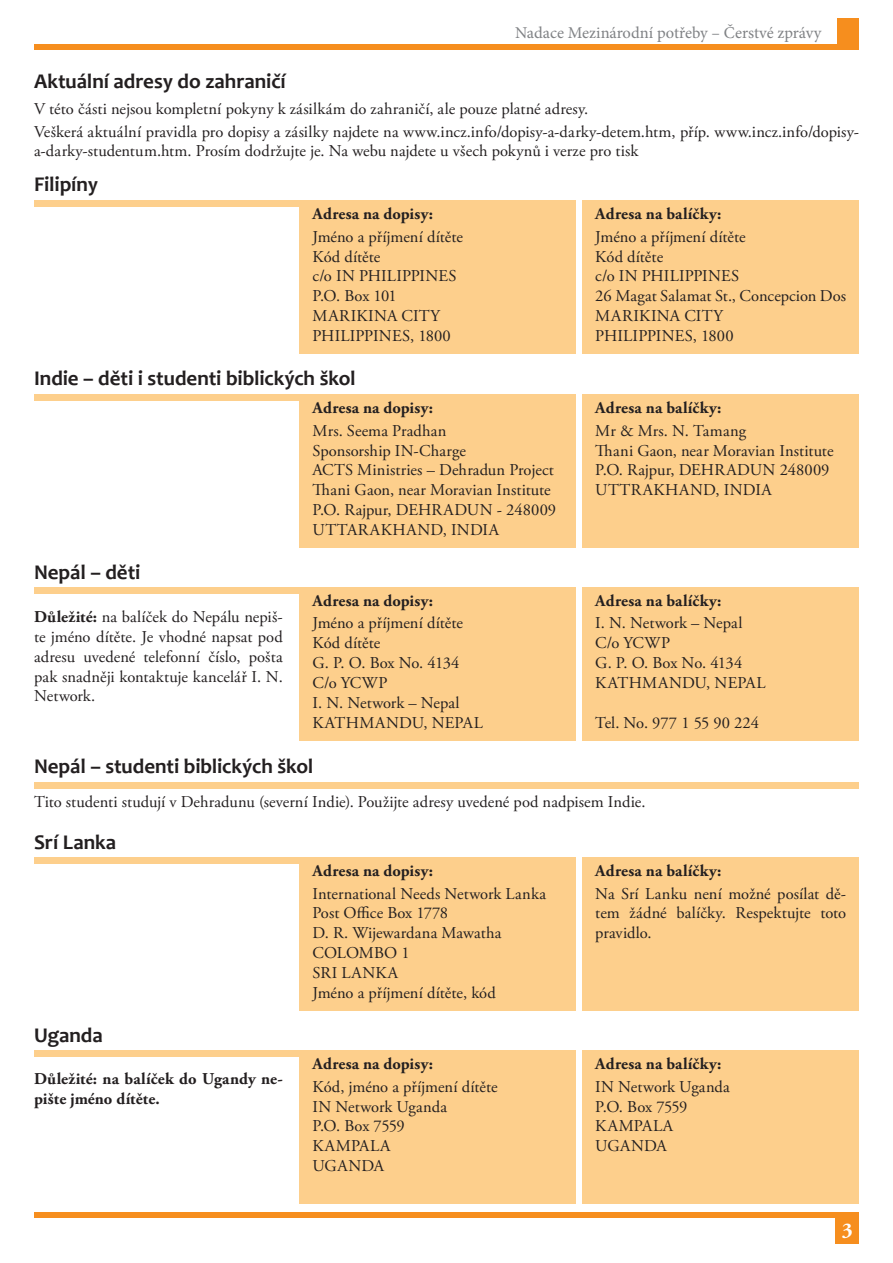
<style>
.page{position:relative;width:893px;height:1263px;background:#fff}
.page>*{position:absolute;margin:0;border:0;box-sizing:border-box;transform-origin:0 0}
.t1{font:700 21px "Candara";letter-spacing:-.005em;color:#231f20}
.t2{font:700 21px "Adobe Garamond Pro";color:#fff}
.t3{font:16.5px/19.8px "Adobe Garamond Pro";letter-spacing:.005em;color:#231f20}
.t4{font:700 16.5px/19.8px "Adobe Garamond Pro";letter-spacing:.01em;color:#231f20}
.t5{font:16.5px "Minion Pro";color:#808285}
.s1{font-weight:700}
</style>
<div class="page">
<div style="left:835px;top:1216px;width:24px;height:28px;background:#f68e1e"></div>
<div style="left:34px;top:1212px;width:825px;height:5px;background:#f68e1e"></div>
<div style="left:838px;top:18px;width:21px;height:28px;background:#f68e1e"></div>
<div style="left:34px;top:45px;width:825px;height:5px;background:#f68e1e"></div>
<div style="left:34px;top:200px;width:268px;height:7px;background:#fdcf8c"></div>
<div style="left:300px;top:200px;width:276px;height:154px;background:#fdcf8c"></div>
<div style="left:583px;top:200px;width:276px;height:154px;background:#fdcf8c"></div>
<div style="left:34px;top:394px;width:268px;height:7px;background:#fdcf8c"></div>
<div style="left:300px;top:394px;width:276px;height:153px;background:#fdcf8c"></div>
<div style="left:583px;top:394px;width:276px;height:153px;background:#fdcf8c"></div>
<div style="left:34px;top:587px;width:268px;height:6px;background:#fdcf8c"></div>
<div style="left:300px;top:587px;width:276px;height:153px;background:#fdcf8c"></div>
<div style="left:583px;top:587px;width:276px;height:153px;background:#fdcf8c"></div>
<div style="left:34px;top:782px;width:825px;height:7px;background:#fdcf8c"></div>
<div style="left:34px;top:857px;width:268px;height:7px;background:#fdcf8c"></div>
<div style="left:300px;top:857px;width:276px;height:153px;background:#fdcf8c"></div>
<div style="left:583px;top:857px;width:276px;height:153px;background:#fdcf8c"></div>
<div style="left:34px;top:1050px;width:268px;height:7px;background:#fdcf8c"></div>
<div style="left:300px;top:1050px;width:276px;height:153px;background:#fdcf8c"></div>
<div style="left:583px;top:1050px;width:276px;height:153px;background:#fdcf8c"></div>
<p class="t5" style="left:515px;top:22px;width:308px">Nadace Mezinárodní potřeby – Čerstvé zprávy</p>
<p class="t1" style="left:34px;top:68px;width:253px">Aktuální adresy do zahraničí</p>
<p class="t3" style="left:34px;top:98px;width:826px;line-height:23px">V této části nejsou kompletní pokyny k zásilkám do zahraničí, ale pouze platné adresy.<br>Veškerá aktuální pravidla pro dopisy a zásilky najdete na www.incz.info/dopisy-a-darky-detem.htm, příp. www.incz.info/dopisy-</p>
<p class="t3" style="left:34px;top:142px;width:606px">a-darky-studentum.htm. Prosím dodržujte je. Na webu najdete u všech pokynů i verze pro tisk</p>
<p class="t1" style="left:34px;top:171px;width:65px">Filipíny</p>
<p class="t4" style="left:313px;top:204px;width:122px">Adresa na dopisy:</p>
<p class="t3" style="left:313px;top:227px;width:152px">Jméno a příjmení dítěte<br>Kód dítěte<br>c/o IN PHILIPPINES<br>P.O. Box 101<br>MARIKINA CITY<br>PHILIPPINES, 1800</p>
<p class="t1" style="left:34px;top:365px;width:323px">Indie – děti i studenti biblických škol</p>
<p class="t1" style="left:34px;top:559px;width:108px">Nepál – děti</p>
<p class="t3" style="left:34px;top:608px;width:250px;text-align:justify"><span class="s1">Důležité:</span> na balíček do Nepálu nepiš&shy;te jméno dítěte. Je vhodné napsat pod adresu uvedené telefonní číslo, pošta pak snadněji kontaktuje kancelář I. N.<br>Network.</p>
<p class="t4" style="left:313px;top:398px;width:122px">Adresa na dopisy:</p>
<p class="t3" style="left:313px;top:421px;width:245px">Mrs. Seema Pradhan<br>Sponsorship IN-Charge<br>ACTS Ministries – Dehradun Project<br>Thani Gaon, near Moravian Institute<br>P.O. Rajpur, DEHRADUN - 248009<br>UTTARAKHAND, INDIA</p>
<p class="t4" style="left:313px;top:591px;width:122px">Adresa na dopisy:</p>
<p class="t3" style="left:313px;top:614px;width:172px">Jméno a příjmení dítěte<br>Kód dítěte<br>G. P. O. Box No. 4134<br>C/o YCWP<br>I. N. Network – Nepal<br>KATHMANDU, NEPAL</p>
<p class="t4" style="left:595px;top:204px;width:128px">Adresa na balíčky:</p>
<p class="t3" style="left:595px;top:227px;width:252px">Jméno a příjmení dítěte<br>Kód dítěte<br>c/o IN PHILIPPINES<br>26 Magat Salamat St., Concepcion Dos<br>MARIKINA CITY<br>PHILIPPINES, 1800</p>
<p class="t4" style="left:595px;top:398px;width:128px">Adresa na balíčky:</p>
<p class="t3" style="left:595px;top:421px;width:240px">Mr &amp; Mrs. N. Tamang<br>Thani Gaon, near Moravian Institute<br>P.O. Rajpur, DEHRADUN 248009<br>UTTRAKHAND, INDIA</p>
<p class="t4" style="left:595px;top:591px;width:128px">Adresa na balíčky:</p>
<p class="t3" style="left:595px;top:614px;width:172px">I. N. Network – Nepal<br>C/o YCWP<br>G. P. O. Box No. 4134<br>KATHMANDU, NEPAL</p>
<p class="t3" style="left:595px;top:713px;width:165px">Tel. No. 977 1 55 90 224</p>
<p class="t1" style="left:34px;top:753px;width:281px">Nepál – studenti biblických škol</p>
<p class="t3" style="left:34px;top:793px;width:613px">Tito studenti studují v Dehradunu (severní Indie). Použijte adresy uvedené pod nadpisem Indie.</p>
<p class="t1" style="left:34px;top:829px;width:84px">Srí Lanka</p>
<p class="t1" style="left:34px;top:1022px;width:70px">Uganda</p>
<p class="t4" style="left:34px;top:1069px;width:250px">Důležité: na balíček do Ugandy ne&shy;pište jméno dítěte.</p>
<p class="t4" style="left:313px;top:861px;width:122px">Adresa na dopisy:</p>
<p class="t3" style="left:313px;top:884px;width:235px">International Needs Network Lanka<br>Post Office Box 1778<br>D. R. Wijewardana Mawatha<br>COLOMBO 1<br>SRI LANKA<br>Jméno a příjmení dítěte, kód</p>
<p class="t4" style="left:313px;top:1054px;width:122px">Adresa na dopisy:</p>
<p class="t3" style="left:313px;top:1077px;width:187px">Kód, jméno a příjmení dítěte<br>IN Network Uganda<br>P.O. Box 7559<br>KAMPALA<br>UGANDA</p>
<p class="t4" style="left:595px;top:861px;width:128px">Adresa na balíčky:</p>
<p class="t3" style="left:595px;top:884px;width:252px;text-align:justify">Na Srí Lanku není možné posílat dě&shy;tem žádné balíčky. Respektujte toto pravidlo.</p>
<p class="t4" style="left:595px;top:1054px;width:128px">Adresa na balíčky:</p>
<p class="t3" style="left:595px;top:1077px;width:136px">IN Network Uganda<br>P.O. Box 7559<br>KAMPALA<br>UGANDA</p>
<p class="t2" style="left:842px;top:1218px;width:12px">3</p>
</div>
